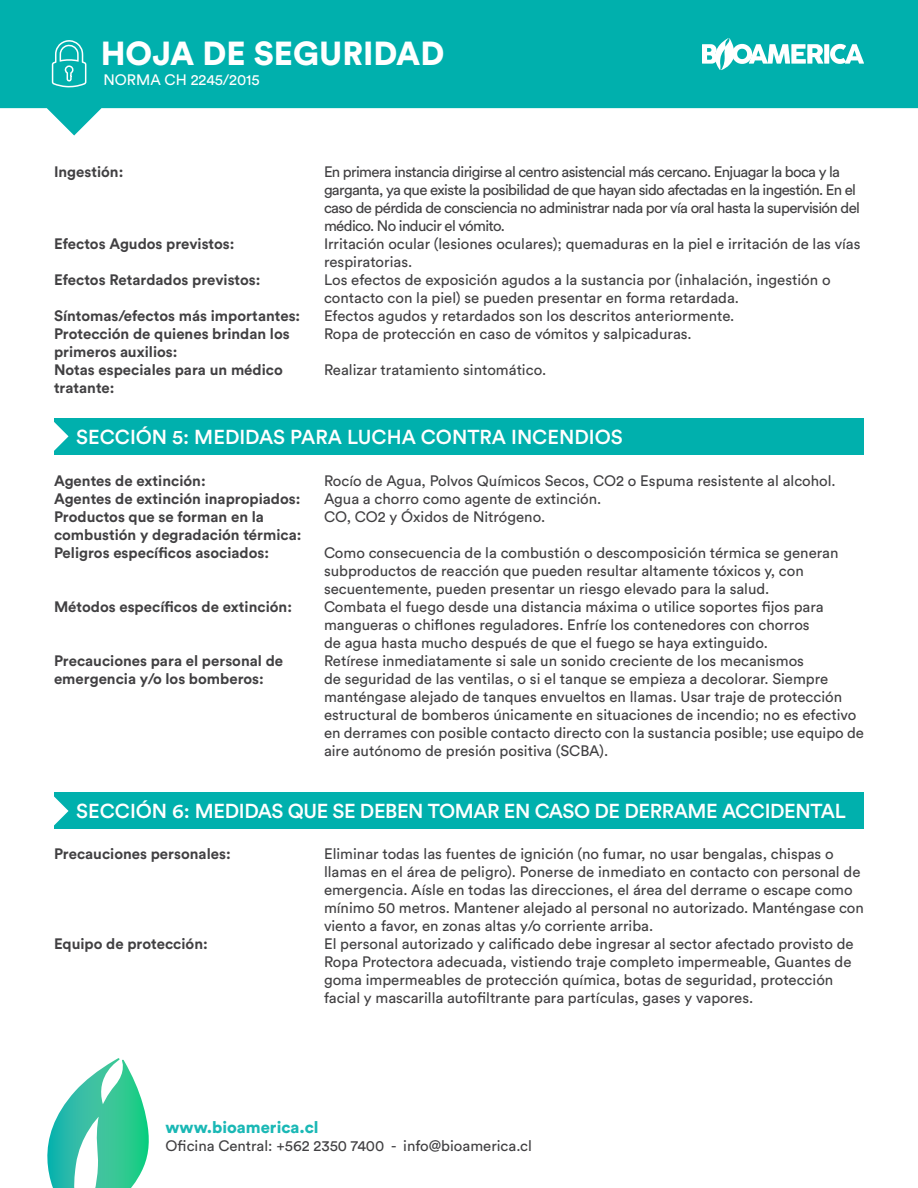
<style>
.page{position:relative;width:918px;height:1188px;background:#fff}
.page>*{position:absolute;margin:0;border:0;box-sizing:border-box;transform-origin:0 0}
.t1{font:900 33px "Circular Std";color:#fff}
.t2{font:500 20.1px "Circular Std";letter-spacing:-.02em;color:#fff}
.t3{font:500 20.1px "Circular Std";color:#fff}
.t4{font:900 16.5px "Circular Std";color:#1ab8b5}
.t5{font:15px/18px "Circular Std";color:#414042}
.t6{font:700 15px/18px "Circular Std";color:#414042}
.t7{font:15px/18px "Circular Std";letter-spacing:-.04em;color:#414042}
.t8{font:15px "Circular Std";color:#fff}
</style>
<div class="page">
<svg style="left:47px;top:1058px;width:102px;height:130px"></svg>
<svg style="left:0;top:0;width:918px;height:136px;fill:#00b0ad"></svg>
<svg style="left:702px;top:38px;width:162px;height:32px"></svg>
<svg style="left:51px;top:39px;width:36px;height:49px;background:#32bfbd"></svg>
<div style="left:54px;top:418px;width:810px;height:37px;background:#00b0ad"></div>
<svg style="left:54px;top:422px;width:15px;height:29px"></svg>
<div style="left:54px;top:793px;width:810px;height:36px;background:#00b0ad"></div>
<svg style="left:54px;top:792px;width:15px;height:34px"></svg>
<h1 class="t1" style="left:101px;top:31px;width:345px">HOJA DE SEGURIDAD</h1>
<p class="t8" style="left:104px;top:70px;width:158px">NORMA CH 2245/2015</p>
<p class="t6" style="left:54px;top:162px;width:71px">Ingestión:</p>
<p class="t7" style="left:324px;top:162px;width:538px">En primera instancia dirigirse al centro asistencial más cercano. Enjuagar la boca y la garganta, ya que existe la posibilidad de que hayan sido afectadas en la ingestión. En el caso de pérdida de consciencia no administrar nada por vía oral hasta la supervisión del médico. No inducir el vómito.</p>
<p class="t6" style="left:54px;top:234px;width:182px">Efectos Agudos previstos:</p>
<p class="t5" style="left:324px;top:234px;width:538px">Irritación ocular (lesiones oculares); quemaduras en la piel e irritación de las vías respiratorias.</p>
<p class="t6" style="left:54px;top:270px;width:208px">Efectos Retardados previstos:</p>
<p class="t5" style="left:324px;top:270px;width:508px">Los efectos de exposición agudos a la sustancia por (inhalación, ingestión o contacto con la piel) se pueden presentar en forma retardada.</p>
<p class="t6" style="left:54px;top:306px;width:248px">Síntomas/efectos más importantes:</p>
<p class="t5" style="left:324px;top:306px;width:412px">Efectos agudos y retardados son los descritos anteriormente.</p>
<p class="t6" style="left:54px;top:324px;width:237px">Protección de quienes brindan los</p>
<p class="t5" style="left:324px;top:324px;width:369px">Ropa de protección en caso de vómitos y salpicaduras.</p>
<p class="t6" style="left:54px;top:342px;width:230px">primeros auxilios:<br>Notas especiales para un médico</p>
<p class="t5" style="left:324px;top:360px;width:224px">Realizar tratamiento sintomático.</p>
<p class="t6" style="left:54px;top:378px;width:62px">tratante:</p>
<h2 class="t3" style="left:76px;top:424px;width:548px">SECCIÓN 5: MEDIDAS PARA LUCHA CONTRA INCENDIOS</h2>
<p class="t6" style="left:54px;top:471px;width:153px">Agentes de extinción:</p>
<p class="t5" style="left:324px;top:472px;width:513px">Rocío de Agua, Polvos Químicos Secos, CO2 o Espuma resistente al alcohol.</p>
<p class="t6" style="left:54px;top:489px;width:248px">Agentes de extinción inapropiados:</p>
<p class="t5" style="left:324px;top:490px;width:279px">Agua a chorro como agente de extinción.</p>
<p class="t6" style="left:54px;top:507px;width:211px">Productos que se forman en la</p>
<p class="t5" style="left:324px;top:508px;width:223px">CO, CO2 y Óxidos de Nitrógeno.</p>
<p class="t6" style="left:54px;top:525px;width:249px">combustión y degradación térmica:<br>Peligros específicos asociados:</p>
<p class="t5" style="left:324px;top:544px;width:516px">Como consecuencia de la combustión o descomposición térmica se generan subproductos de reacción que pueden resultar altamente tóxicos y, con secuentemente, pueden presentar un riesgo elevado para la salud.</p>
<p class="t6" style="left:54px;top:597px;width:240px">Métodos específicos de extinción:</p>
<p class="t5" style="left:324px;top:598px;width:501px">Combata el fuego desde una distancia máxima o utilice soportes fijos para mangueras o chiflones reguladores. Enfríe los contenedores con chorros de agua hasta mucho después de que el fuego se haya extinguido.</p>
<p class="t6" style="left:54px;top:651px;width:231px">Precauciones para el personal de</p>
<p class="t5" style="left:324px;top:652px;width:482px">Retírese inmediatamente si sale un sonido creciente de los mecanismos</p>
<p class="t6" style="left:54px;top:669px;width:211px">emergencia y/o los bomberos:</p>
<p class="t5" style="left:324px;top:670px;width:541px">de seguridad de las ventilas, o si el tanque se empieza a decolorar. Siempre manténgase alejado de tanques envueltos en llamas. Usar traje de protección estructural de bomberos únicamente en situaciones de incendio; no es efectivo en derrames con posible contacto directo con la sustancia posible; use equipo de aire autónomo de presión positiva (SCBA).</p>
<h2 class="t2" style="left:76px;top:799px;width:771px">SECCIÓN 6: MEDIDAS QUE SE DEBEN TOMAR EN CASO DE DERRAME ACCIDENTAL</h2>
<p class="t6" style="left:54px;top:845px;width:178px">Precauciones personales:</p>
<p class="t5" style="left:324px;top:845px;width:541px">Eliminar todas las fuentes de ignición (no fumar, no usar bengalas, chispas o llamas en el área de peligro). Ponerse de inmediato en contacto con personal de emergencia. Aísle en todas las direcciones, el área del derrame o escape como mínimo 50 metros. Mantener alejado al personal no autorizado. Manténgase con viento a favor, en zonas altas y/o corriente arriba.</p>
<p class="t6" style="left:54px;top:935px;width:155px">Equipo de protección:</p>
<p class="t5" style="left:324px;top:935px;width:531px">El personal autorizado y calificado debe ingresar al sector afectado provisto de Ropa Protectora adecuada, vistiendo traje completo impermeable, Guantes de goma impermeables de protección química, botas de seguridad, protección facial y mascarilla autofiltrante para partículas, gases y vapores.</p>
<p class="t4" style="left:166px;top:1117px;width:155px">www.bioamerica.cl</p>
<p class="t5" style="left:166px;top:1137px;width:368px">Oficina Central: +562 2350 7400 - info@bioamerica.cl</p>
</div>
